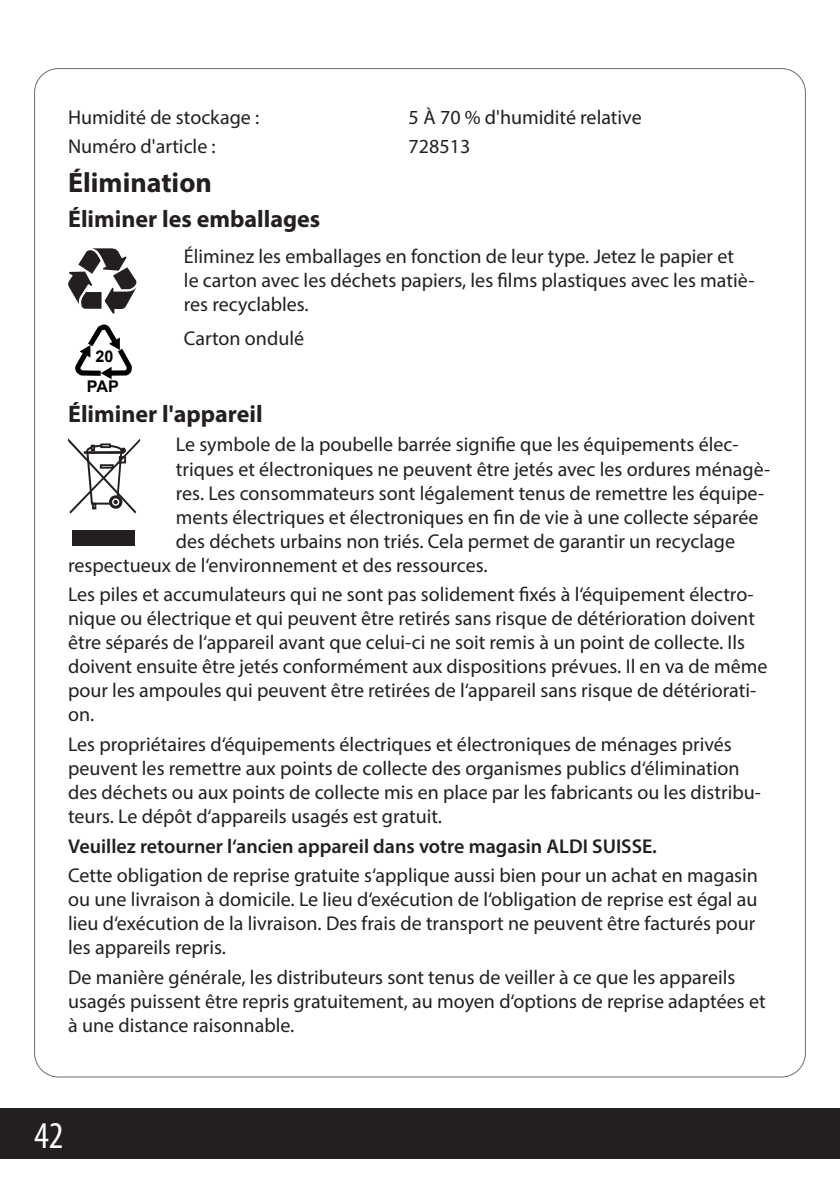
<style>
.page{position:relative;width:840px;height:1191px;background:#fff}
.page>*{position:absolute;margin:0;border:0;box-sizing:border-box;transform-origin:0 0}
.t1{font:condensed 38px "Myriad Pro";color:#fff}
.t2{font:700 28px "Myriad Pro";color:#231f20}
.t3{font:700 24px "Myriad Pro";color:#231f20}
.t4{font:20px/24px "Myriad Pro";color:#231f20}
.t5{font:600 20px "Myriad Pro";color:#231f20}
.t6{font:700 16.2px/30px "Arial";color:#000;text-align:center}
</style>
<div class="page">
<div style="left:0;top:1108px;width:839px;height:51px;background:#231f20"></div>
<hr style="left:839px;top:1108px;width:1px;height:51px;background:#231f20">
<svg style="left:68px;top:248px;width:68px;height:66px"></svg>
<svg style="left:75px;top:325px;width:57px;height:55px"></svg>
<svg style="left:68px;top:438px;width:72px;height:75px"></svg>
<div style="left:72px;top:530px;width:63px;height:16px;background:#231f20"></div>
<p class="t4" style="left:68px;top:105px;width:192px">Humidité de stockage :</p>
<p class="t4" style="left:408px;top:105px;width:234px">5 À 70 % d'humidité relative</p>
<p class="t4" style="left:68px;top:134px;width:149px">Numéro d'article :</p>
<p class="t4" style="left:408px;top:134px;width:63px">728513</p>
<h2 class="t2" style="left:68px;top:164px;width:145px">Élimination</h2>
<p class="t3" style="left:68px;top:203px;width:253px">Éliminer les emballages</p>
<p class="t4" style="left:184px;top:244px;width:571px">Éliminez les emballages en fonction de leur type. Jetez le papier et<br>le carton avec les déchets papiers, les films plastiques avec les matiè&shy;res recyclables.</p>
<p class="t6" style="left:87px;top:342px;width:34px">20<br>PAP</p>
<p class="t4" style="left:184px;top:326px;width:122px">Carton ondulé</p>
<p class="t3" style="left:68px;top:398px;width:196px">Éliminer l'appareil</p>
<p class="t4" style="left:176px;top:432px;width:564px">Le symbole de la poubelle barrée signifie que les équipements élec-</p>
<p class="t4" style="left:176px;top:456px;width:595px">triques et électroniques ne peuvent être jetés avec les ordures ménagè-</p>
<p class="t4" style="left:176px;top:480px;width:589px">res. Les consommateurs sont légalement tenus de remettre les équipe-</p>
<p class="t4" style="left:176px;top:504px;width:584px">ments électriques et électroniques en fin de vie à une collecte séparée</p>
<p class="t4" style="left:176px;top:528px;width:560px">des déchets urbains non triés. Cela permet de garantir un recyclage</p>
<p class="t4" style="left:68px;top:552px;width:421px">respectueux de l‘environnement et des ressources.</p>
<p class="t4" style="left:68px;top:582px;width:700px">Les piles et accumulateurs qui ne sont pas solidement fixés à l‘équipement électro&shy;nique ou électrique et qui peuvent être retirés sans risque de détérioration doivent être séparés de l‘appareil avant que celui-ci ne soit remis à un point de collecte. Ils doivent ensuite être jetés conformément aux dispositions prévues. Il en va de même pour les ampoules qui peuvent être retirées de l‘appareil sans risque de détériorati&shy;on.</p>
<p class="t4" style="left:68px;top:732px;width:694px">Les propriétaires d‘équipements électriques et électroniques de ménages privés peuvent les remettre aux points de collecte des organismes publics d‘élimination des déchets ou aux points de collecte mis en place par les fabricants ou les distribu&shy;teurs. Le dépôt d‘appareils usagés est gratuit.</p>
<p class="t5" style="left:68px;top:833px;width:590px">Veuillez retourner l‘ancien appareil dans votre magasin ALDI SUISSE.</p>
<p class="t4" style="left:68px;top:863px;width:691px">Cette obligation de reprise gratuite s‘applique aussi bien pour un achat en magasin ou une livraison à domicile. Le lieu d‘exécution de l‘obligation de reprise est égal au lieu d‘exécution de la livraison. Des frais de transport ne peuvent être facturés pour les appareils repris.</p>
<p class="t4" style="left:68px;top:965px;width:698px">De manière générale, les distributeurs sont tenus de veiller à ce que les appareils usagés puissent être repris gratuitement, au moyen d‘options de reprise adaptées et à une distance raisonnable.</p>
<h1 class="t1" style="left:34px;top:1112px;width:31px">42</h1>
</div>
